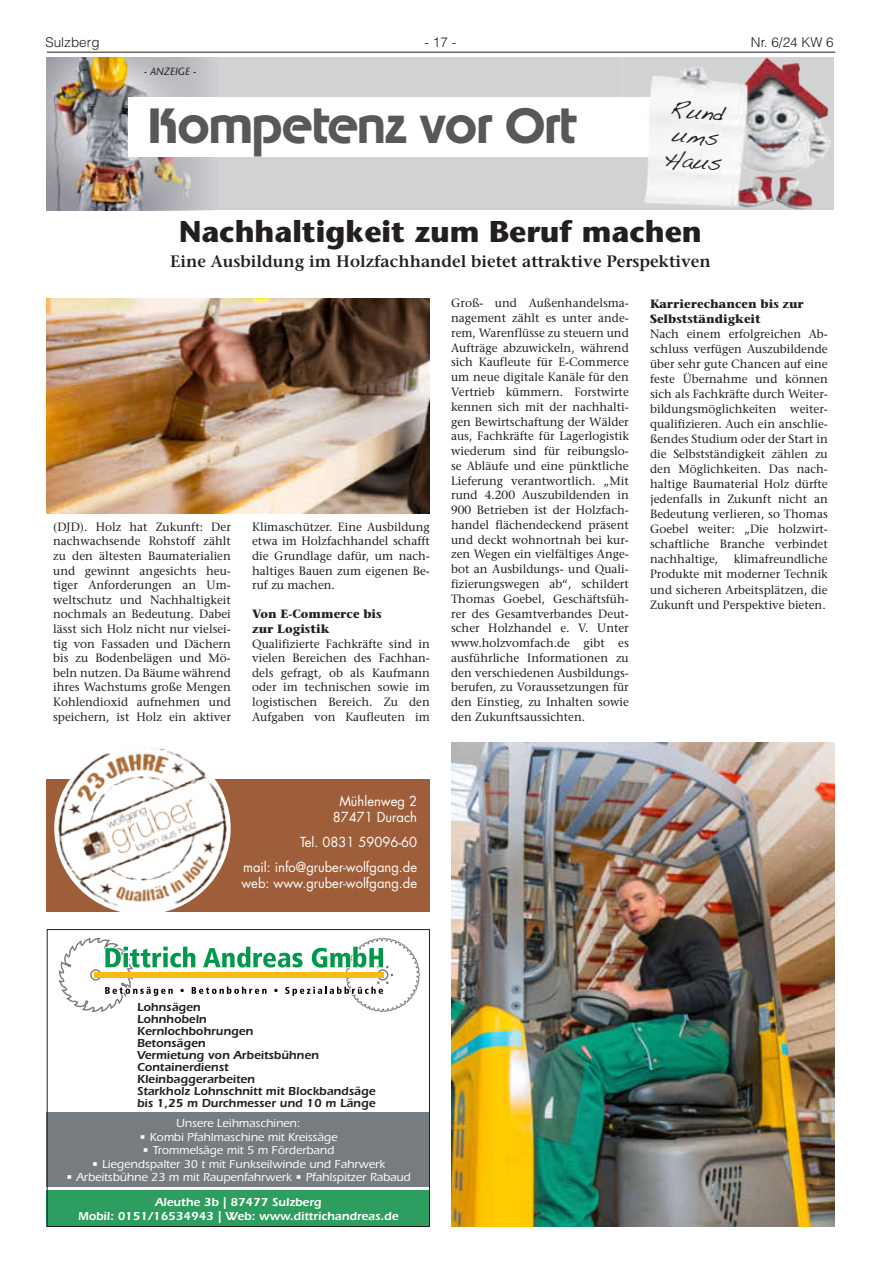
<style>
.page{position:relative;width:881px;height:1263px;background:#fff}
.page>*{position:absolute;margin:0;border:0;box-sizing:border-box;transform-origin:0 0}
.t1{font:48px "Tabasco";color:#57585a}
.t2{font:700 30px "Stone Sans LT";color:#231f20}
.t3{font:22.05px/24.9px "Handwriting Dakota";color:#231f20}
.t4{font:600 16.5px "Stone Serif LT";color:#231f20}
.t5{font:13.5px/16.2px "Futura LT";color:#fff;text-align:center;scale:.96 1}
.t6{font:300 13.5px "Helvetica LT";color:#231f20}
.t7{font:12px/14.7px "Stone Serif LT";color:#231f20;text-align:justify}
.t8{font:500 12px "ITC Eras LT";color:#fff}
.t9{font:600 12px/12px "ITC Eras LT";color:#231f20}
.t10{font:600 12px/13.5px "ITC Eras LT";color:#fff;text-align:center}
.t11{font:700 12px/14.5px "Stone Serif LT";color:#231f20}
.t12{font:italic 10.5px "Stone Sans LT";color:#231f20}
</style>
<div class="page">
<hr style="left:47px;top:52px;width:788px;height:1px;background:#231f20">
<div style="left:47px;top:57px;width:786px;height:153px;background:#d1d2d4"></div>
<img style="left:47px;top:57px;width:171px;height:153px">
<div style="left:128px;top:97px;width:527px;height:59px;background:#fff"></div>
<img style="left:622px;top:57px;width:209px;height:153px">
<div style="left:47px;top:779px;width:382px;height:133px;background:#9e5e3a"></div>
<img style="left:54px;top:748px;width:176px;height:164px">
<div style="left:47px;top:1113px;width:382px;height:74px;background:#767c7f"></div>
<div style="left:47px;top:1190px;width:382px;height:37px;background:#2d9e5f"></div>
<div style="left:47px;top:929px;width:382px;height:298px;border:1px solid #231f20"></div>
<svg style="left:58px;top:938px;width:361px;height:74px"></svg>
<img style="left:451px;top:742px;width:382px;height:485px">
<img style="left:47px;top:298px;width:382px;height:215px">
<p class="t6" style="left:45px;top:34px;width:56px">Sulzberg</p>
<p class="t6" style="left:424px;top:34px;width:33px">- 17 -</p>
<p class="t6" style="left:750px;top:34px;width:84px">Nr. 6/24 KW 6</p>
<p class="t12" style="left:143px;top:65px;width:54px">- ANZEIGE -</p>
<h1 class="t1" style="left:149px;top:97px;width:427px">Kompetenz vor Ort</h1>
<h3 class="t3" style="left:669px;top:96px;width:59px;rotate:5deg">Rund ums<br>Haus</h3>
<h2 class="t2" style="left:179px;top:214px;width:524px">Nachhaltigkeit zum Beruf machen</h2>
<h3 class="t4" style="left:170px;top:251px;width:542px">Eine Ausbildung im Holzfachhandel bietet attraktive Perspektiven</h3>
<p class="t7" style="left:53px;top:519px;width:179px">(DJD). Holz hat Zukunft: Der nachwachsende Rohstoff zählt zu den ältesten Baumaterialien und gewinnt angesichts heu&shy;tiger Anforderungen an Um&shy;weltschutz und Nachhaltigkeit nochmals an Bedeutung. Dabei lässt sich Holz nicht nur vielsei&shy;tig von Fassaden und Dächern bis zu Bodenbelägen und Mö&shy;beln nutzen. Da Bäume während ihres Wachstums große Mengen Kohlendioxid aufnehmen und speichern, ist Holz ein aktiver</p>
<p class="t7" style="left:252px;top:519px;width:179px">Klimaschützer. Eine Ausbildung etwa im Holzfachhandel schafft die Grundlage dafür, um nach&shy;haltiges Bauen zum eigenen Be&shy;ruf zu machen.</p>
<p class="t11" style="left:252px;top:607px;width:131px">Von E-Commerce bis zur Logistik</p>
<p class="t7" style="left:252px;top:636px;width:179px">Qualifizierte Fachkräfte sind in vielen Bereichen des Fachhan&shy;dels gefragt, ob als Kaufmann oder im technischen sowie im logistischen Bereich. Zu den Aufgaben von Kaufleuten im</p>
<p class="t7" style="left:451px;top:296px;width:179px">Groß- und Außenhandelsma&shy;nagement zählt es unter ande&shy;rem, Warenflüsse zu steuern und Aufträge abzuwickeln, während sich Kaufleute für E-Commerce um neue digitale Kanäle für den Vertrieb kümmern. Forstwirte kennen sich mit der nachhalti&shy;gen Bewirtschaftung der Wälder aus, Fachkräfte für Lagerlogistik wiederum sind für reibungslo&shy;se Abläufe und eine pünktliche Lieferung verantwortlich. „Mit rund 4.200 Auszubildenden in 900 Betrieben ist der Holzfach&shy;handel flächendeckend präsent und deckt wohnortnah bei kur&shy;zen Wegen ein vielfältiges Ange&shy;bot an Ausbildungs- und Quali&shy;fizierungswegen ab“, schildert Thomas Goebel, Geschäftsfüh&shy;rer des Gesamtverbandes Deut&shy;scher Holzhandel e. V. Unter www.holzvomfach.de gibt es ausführliche Informationen zu den verschiedenen Ausbildungs&shy;berufen, zu Voraussetzungen für den Einstieg, zu Inhalten sowie den Zukunftsaussichten.</p>
<p class="t11" style="left:649px;top:296px;width:155px;line-height:15px">Karrierechancen bis zur<br>Selbstständigkeit</p>
<p class="t7" style="left:649px;top:326px;width:179px">Nach einem erfolgreichen Ab&shy;schluss verfügen Auszubildende über sehr gute Chancen auf eine feste Übernahme und können sich als Fachkräfte durch Weiter&shy;bildungsmöglichkeiten weiter&shy;qualifizieren. Auch ein anschlie&shy;ßendes Studium oder der Start in die Selbstständigkeit zählen zu den Möglichkeiten. Das nach&shy;haltige Baumaterial Holz dürfte jedenfalls in Zukunft nicht an Bedeutung verlieren, so Thomas Goebel weiter: „Die holzwirt&shy;schaftliche Branche verbindet nachhaltige,</p>
<p class="t7" style="left:649px;top:552px;width:179px;text-indent:84px">klimafreundliche Produkte mit moderner Technik und sicheren Arbeitsplätzen, die Zukunft und Perspektive bieten.</p>
<p class="t5" style="left:333px;top:793px;width:89px">Mühlenweg 2<br>87471 Durach</p>
<p class="t5" style="left:243px;top:830px;width:183px;line-height:24.8px;text-align:right">Tel. 0831 59096-60<br>mail: info@gruber-wolfgang.de</p>
<p class="t5" style="left:241px;top:875px;width:184px">web: www.gruber-wolfgang.de</p>
<p class="t9" style="left:137px;top:1001px;width:240px">Lohnsägen<br>Lohnhobeln<br>Kernlochbohrungen<br>Betonsägen<br>Vermietung von Arbeitsbühnen<br>Containerdienst<br>Kleinbaggerarbeiten<br>Starkholz Lohnschnitt mit Blockbandsäge bis 1,25 m Durchmesser und 10 m Länge</p>
<p class="t8" style="left:176px;top:1117px;width:125px">Unsere Leihmaschinen:</p>
<p class="t8" style="left:139px;top:1130px;width:199px">• Kombi Pfahlmaschine mit Kreissäge</p>
<p class="t8" style="left:142px;top:1144px;width:193px">• Trommelsäge mit 5 m Förderband</p>
<p class="t8" style="left:92px;top:1157px;width:295px">• Liegendspalter 30 t mit Funkseilwinde und Fahrwerk</p>
<p class="t8" style="left:66px;top:1171px;width:346px">• Arbeitsbühne 23 m mit Raupenfahrwerk • Pfahlspitzer Rabaud</p>
<p class="t10" style="left:78px;top:1195px;width:322px">Aleuthe 3b | 87477 Sulzberg<br>Mobil: 0151/16534943 | Web: www.dittrichandreas.de</p>
</div>
